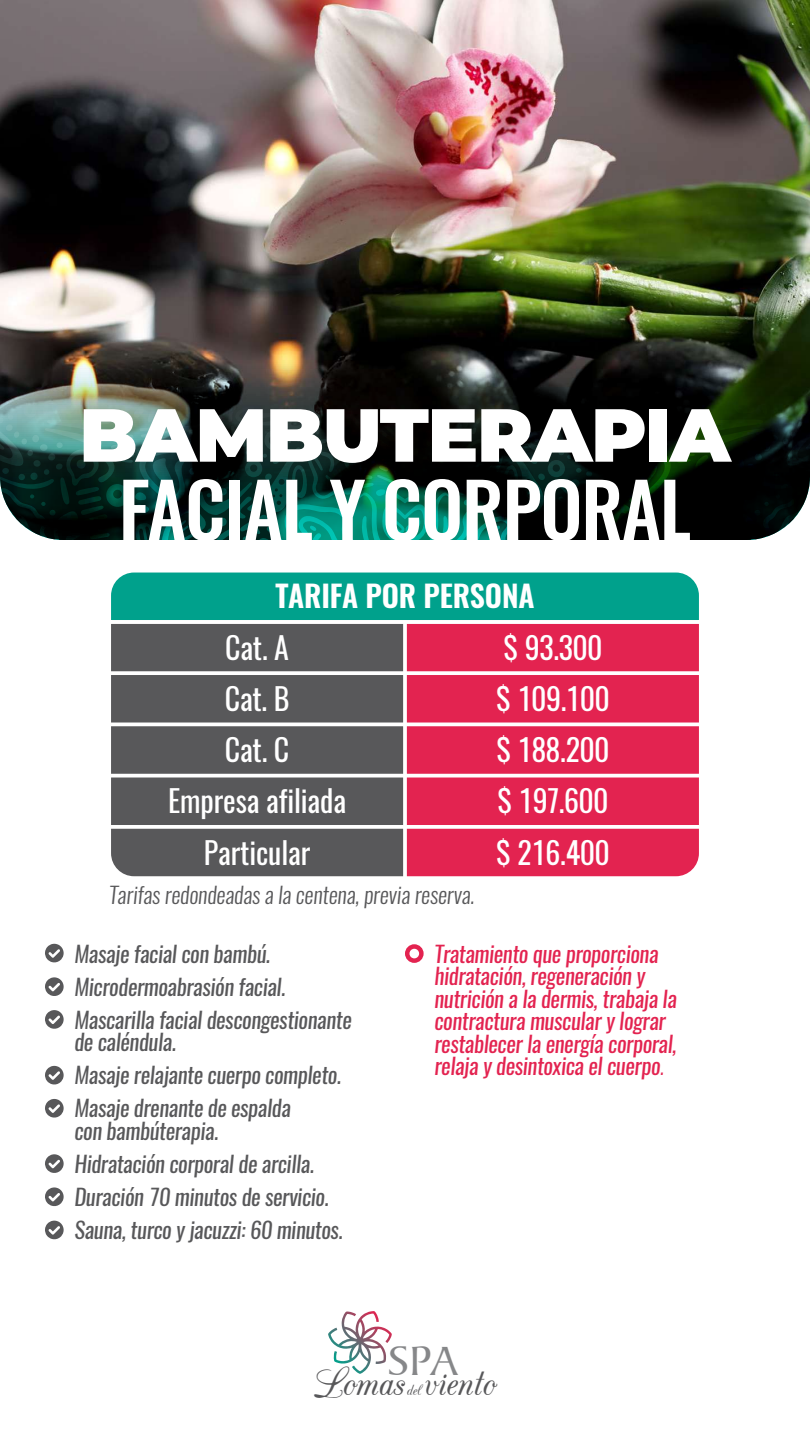
<style>
.page{position:relative;width:810px;height:1440px;background:#fff}
.page>*{position:absolute;margin:0;border:0;box-sizing:border-box;transform-origin:0 0}
.t1{font:500 75px "Oswald";letter-spacing:-.015em;color:#fff}
.t2{font:900 75px "Montserrat";letter-spacing:-.015em;color:#fff}
.t3{font:46.95px "CAC Champagne";color:#58585a}
.t4{font:43.88px "Baker Signet BT";color:#868789}
.t5{font:30px/51.2px "Oswald";letter-spacing:-.005em;color:#fff;text-align:center}
.t6{font:600 30px "Oswald";letter-spacing:-.005em;color:#fff}
.t7{font:italic 22.5px/33px "Oswald";letter-spacing:-.015em;color:#58585a}
.t8{font:italic 22.5px/22.5px "Oswald";letter-spacing:-.015em;color:#e32350}
.t9{font:italic 300 22.5px "Oswald";letter-spacing:-.005em;color:#58585a}
.t10{font:18.23px "CAC Champagne";color:#58585a}
.s1{font-weight:300}
</style>
<div class="page">
<svg style="left:45px;top:944px;width:19px;height:19px"></svg>
<svg style="left:45px;top:977px;width:19px;height:19px"></svg>
<svg style="left:45px;top:1010px;width:19px;height:19px"></svg>
<svg style="left:45px;top:1066px;width:19px;height:19px"></svg>
<svg style="left:45px;top:1099px;width:19px;height:19px"></svg>
<svg style="left:45px;top:1154px;width:19px;height:19px"></svg>
<svg style="left:45px;top:1187px;width:19px;height:19px"></svg>
<svg style="left:45px;top:1221px;width:19px;height:19px"></svg>
<svg style="left:405px;top:944px;width:19px;height:19px"></svg>
<svg style="left:111px;top:626px;width:588px;height:251px;background:#9e3f56"></svg>
<svg style="left:111px;top:825px;width:588px;height:4px"></svg>
<svg style="left:111px;top:774px;width:588px;height:4px"></svg>
<hr style="left:109px;top:723px;width:592px;height:3px;background:#fff">
<svg style="left:111px;top:671px;width:588px;height:4px"></svg>
<svg style="left:403px;top:626px;width:4px;height:251px"></svg>
<svg style="left:111px;top:572px;width:588px;height:54px;background:#1da594"></svg>
<svg style="left:328px;top:1311px;width:58px;height:63px"></svg>
<img style="left:0;top:0;width:810px;height:540px">
<h1 class="t2" style="left:79px;top:379px;width:653px">BAMBUTERAPIA</h1>
<h1 class="t1" style="left:119px;top:458px;width:574px">FACIAL Y CORPORAL</h1>
<h3 class="t6" style="left:275px;top:575px;width:261px">TARIFA POR PERSONA</h3>
<h3 class="t5" style="left:168px;top:622px;width:180px">Cat. A<br>Cat. B<br>Cat. C<br>Empresa afiliada<br>Particular</h3>
<h3 class="t5" style="left:496px;top:622px;width:115px;text-align:left">$ 93.300 $ 109.100 $ 188.200 $ 197.600 $ 216.400</h3>
<p class="t9" style="left:109px;top:880px;width:367px">Tarifas redondeadas a la centena, previa reserva.</p>
<p class="t7" style="left:74px;top:937px;width:279px">Masaje facial con bambú.<br>Microdermoabrasión facial.<br>Mascarilla facial descongestionante</p>
<p class="t7" style="left:74px;top:1026px;width:268px">de caléndula.<br>Masaje relajante cuerpo completo.<br>Masaje drenante de espalda</p>
<p class="t7" style="left:74px;top:1114px;width:270px">con bambúterapia.<br>Hidratación corporal de arcilla.<br>Duración 70 minutos de servicio.<br>Sauna, turco y jacuzzi: 60 minutos.</p>
<p class="t8" style="left:434px;top:942px;width:244px">Tratamiento que proporciona hidratación, regeneración y nutrición a la dermis, trabaja la contractura muscular y lograr restablecer la energía corporal, relaja y desintoxica el cuerpo<span class="s1">.</span></p>
<h3 class="t4" style="left:388px;top:1335px;width:71px">SPA</h3>
<h2 class="t3" style="left:313px;top:1359px;width:185px">Lomas viento</h2>
<p class="t10" style="left:407px;top:1381px;width:16px">del</p>
</div>
